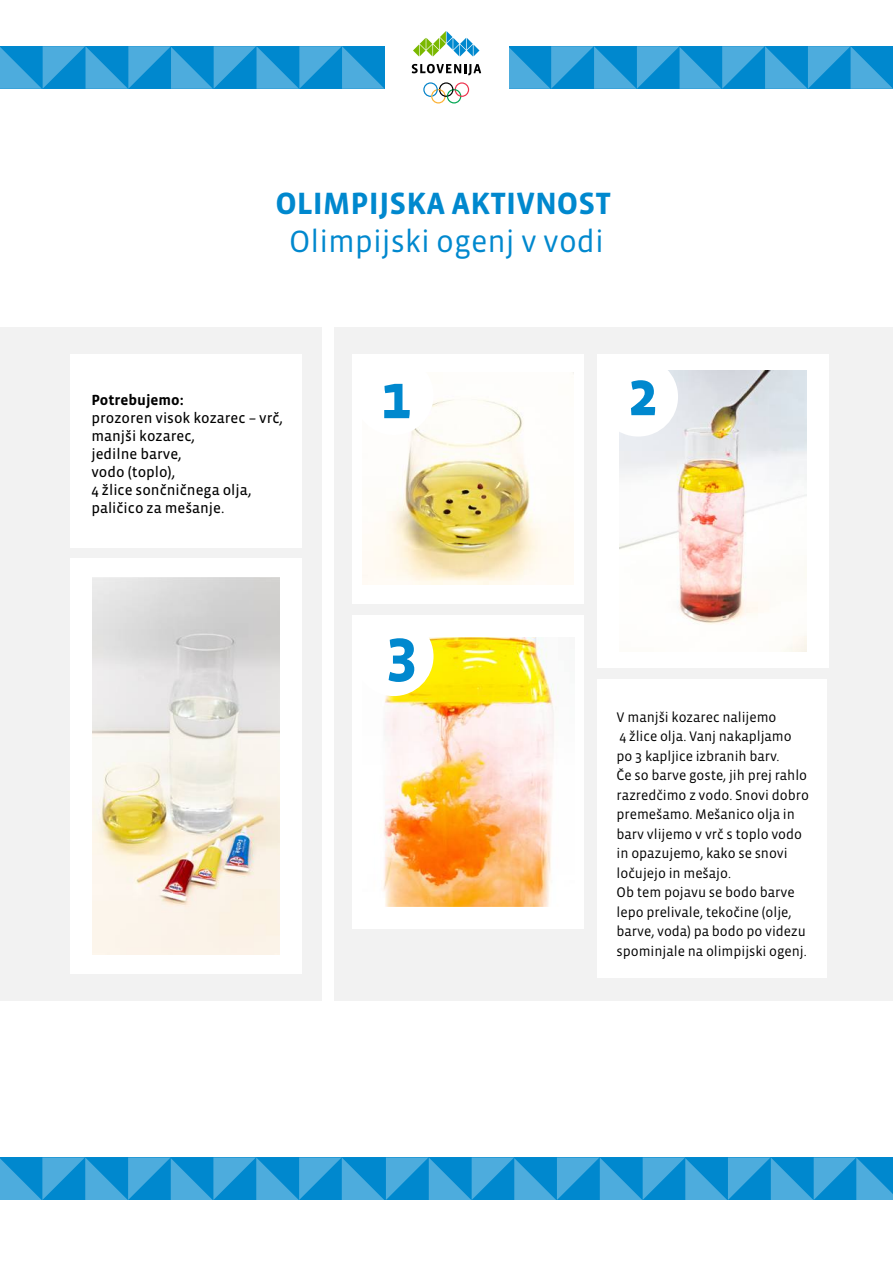
<style>
.page{position:relative;width:893px;height:1263px;background:#fff}
.page>*{position:absolute;margin:0;border:0;box-sizing:border-box;transform-origin:0 0}
.t1{font:700 63px "Vista Sans OTCE";color:#0088ce}
.t2{font:31.5px "Vista Sans OTCE";color:#0088ce}
.t3{font:700 31.5px "Vista Sans OTCE";color:#0088ce}
.t4{font:15px/18px "Vista Sans OTCE";color:#000}
.t5{font:700 15px "Vista Sans OTCE";color:#000}
.t6{font:14.25px/19.5px "Vista Sans OTCE";letter-spacing:-.005em;color:#000}
</style>
<div class="page">
<svg style="left:509px;top:46px;width:384px;height:43px;background:#2599d5"></svg>
<svg style="left:0;top:46px;width:385px;height:43px;background:#2599d5"></svg>
<div style="left:334px;top:327px;width:559px;height:674px;background:#f2f2f2"></div>
<div style="left:0;top:327px;width:321px;height:674px;background:#f2f2f2"></div>
<svg style="left:0;top:1157px;width:893px;height:43px;background:#2599d5"></svg>
<svg style="left:423px;top:82px;width:46px;height:22px"></svg>
<svg style="left:413px;top:31px;width:66px;height:25px"></svg>
<svg style="left:412px;top:64px;width:69px;height:11px"></svg>
<div style="left:352px;top:615px;width:232px;height:314px;background:#fff"></div>
<img style="left:383px;top:638px;width:176px;height:268px">
<div style="left:352px;top:354px;width:232px;height:249px;background:#fff"></div>
<img style="left:362px;top:373px;width:212px;height:211px">
<div style="left:597px;top:354px;width:231px;height:314px;background:#fff"></div>
<img style="left:619px;top:371px;width:187px;height:280px">
<div style="left:70px;top:558px;width:231px;height:416px;background:#fff"></div>
<img style="left:93px;top:578px;width:186px;height:376px">
<div style="left:70px;top:354px;width:231px;height:194px;background:#fff"></div>
<div style="left:597px;top:680px;width:229px;height:298px;background:#fff"></div>
<div style="left:598px;top:357px;width:80px;height:80px;background:#fff;border-radius:50%"></div>
<div style="left:354px;top:356px;width:80px;height:79px;background:#fff;border-radius:50%"></div>
<div style="left:354px;top:617px;width:80px;height:79px;background:#fff;border-radius:50%"></div>
<h2 class="t3" style="left:275px;top:188px;width:337px">OLIMPIJSKA AKTIVNOST</h2>
<h2 class="t2" style="left:289px;top:224px;width:316px">Olimpijski ogenj v vodi</h2>
<p class="t5" style="left:91px;top:392px;width:94px">Potrebujemo:</p>
<p class="t4" style="left:91px;top:409px;width:193px">prozoren visok kozarec – vrč, manjši kozarec,<br>jedilne barve,<br>vodo (toplo),<br>4 žlice sončničnega olja, paličico za mešanje.</p>
<h1 class="t1" style="left:380px;top:365px;width:33px">1</h1>
<h1 class="t1" style="left:627px;top:362px;width:33px">2</h1>
<h1 class="t1" style="left:386px;top:620px;width:33px">3</h1>
<p class="t6" style="left:617px;top:707px;width:194px">V manjši kozarec nalijemo<br>4 žlice olja. Vanj nakapljamo<br>po 3 kapljice izbranih barv.<br>Če so barve goste, jih prej rahlo razredčimo z vodo. Snovi dobro premešamo. Mešanico olja in barv vlijemo v vrč s toplo vodo in opazujemo, kako se snovi ločujejo in mešajo.<br>Ob tem pojavu se bodo barve lepo prelivale, tekočine (olje, barve, voda) pa bodo po videzu spominjale na olimpijski ogenj.</p>
</div>
